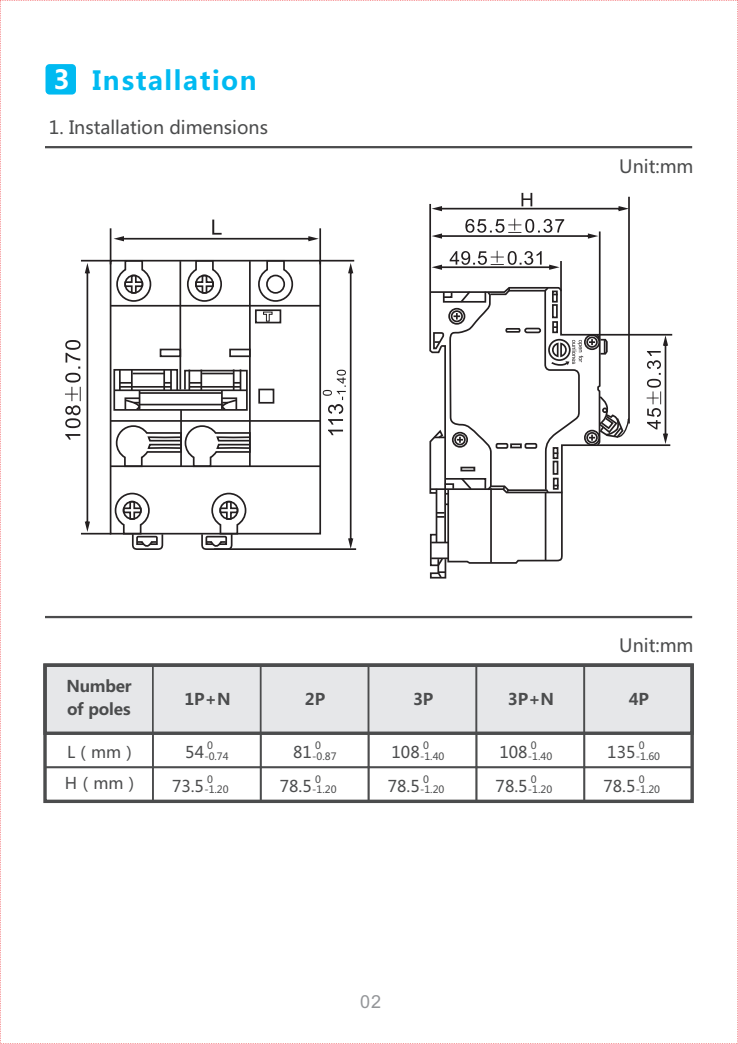
<style>
.page{position:relative;width:738px;height:1044px;background:#fff}
.page>*{position:absolute;margin:0;border:0;box-sizing:border-box;transform-origin:0 0}
.t1{font:700 26px "Microsoft Ya Hei";letter-spacing:.06em;color:#00baf1}
.t2{font:18px "Microsoft Ya Hei";color:#4b4c4d}
.t3{font:18px "Arial";color:#939598}
.t4{font:16px "Microsoft Ya Hei";color:#4b4c4d}
.t5{font:700 16px/23.2px "Microsoft Ya Hei";letter-spacing:-.015em;color:#4b4c4d}
.t6{font:10px/10.4px "Microsoft Ya Hei";color:#4b4c4d}
.s1{color:#fff}
</style>
<div class="page">
<div style="left:45px;top:64px;width:31px;height:30px;background:#00baf1;border-radius:4px"></div>
<hr style="left:45px;top:615px;width:646px;height:3px;background:#4b4c4d">
<hr style="left:45px;top:146px;width:646px;height:2px;background:#4b4c4d">
<div style="left:110px;top:260px;width:211px;height:274px;border:2px solid #231f20"></div>
<hr style="left:110px;top:228px;width:1px;height:36px;background:#231f20">
<hr style="left:319px;top:228px;width:2px;height:36px;background:#231f20">
<svg style="left:115px;top:259px;width:37px;height:43px"></svg>
<svg style="left:186px;top:259px;width:37px;height:43px"></svg>
<svg style="left:257px;top:259px;width:37px;height:43px"></svg>
<hr style="left:110px;top:305px;width:210px;height:1px;background:#231f20">
<hr style="left:179px;top:261px;width:2px;height:128px;background:#231f20">
<div style="left:159px;top:348px;width:22px;height:9px;border:2px solid #231f20"></div>
<hr style="left:249px;top:261px;width:1px;height:205px;background:#231f20">
<div style="left:229px;top:348px;width:21px;height:9px;border:2px solid #231f20"></div>
<hr style="left:110px;top:420px;width:210px;height:1px;background:#231f20">
<hr style="left:110px;top:465px;width:210px;height:2px;background:#231f20">
<svg style="left:115px;top:424px;width:136px;height:44px"></svg>
<hr style="left:180px;top:410px;width:2px;height:56px;background:#231f20">
<svg style="left:112px;top:368px;width:136px;height:43px"></svg>
<div style="left:258px;top:388px;width:16px;height:15px;border:2px solid #231f20"></div>
<div style="left:255px;top:309px;width:26px;height:14px;border:2px solid #231f20"></div>
<svg style="left:262px;top:311px;width:11px;height:11px"></svg>
<hr style="left:319px;top:260px;width:35px;height:1px;background:#231f20">
<hr style="left:214px;top:548px;width:142px;height:2px;background:#231f20">
<svg style="left:114px;top:492px;width:50px;height:58px"></svg>
<svg style="left:200px;top:492px;width:47px;height:58px"></svg>
<hr style="left:81px;top:260px;width:30px;height:1px;background:#231f20">
<hr style="left:81px;top:532px;width:30px;height:2px;background:#231f20">
<svg style="left:65px;top:263px;width:25px;height:269px"></svg>
<svg style="left:322px;top:263px;width:31px;height:285px"></svg>
<svg style="left:113px;top:219px;width:205px;height:22px"></svg>
<svg style="left:429px;top:193px;width:244px;height:386px"></svg>
<svg style="left:43px;top:663px;width:651px;height:140px"></svg>
<h1 class="t1" style="left:53px;top:69px;width:205px"><span class="s1">3</span> Installation</h1>
<h2 class="t2" style="left:49px;top:119px;width:220px">1. Installation dimensions</h2>
<h2 class="t2" style="left:618px;top:158px;width:76px">Unit:mm</h2>
<h3 class="t5" style="left:66px;top:675px;width:67px">Number of poles</h3>
<h3 class="t5" style="left:184px;top:689px;width:48px">1P+N</h3>
<h2 class="t2" style="left:618px;top:637px;width:76px">Unit:mm</h2>
<h3 class="t5" style="left:304px;top:689px;width:22px">2P</h3>
<h3 class="t5" style="left:412px;top:689px;width:22px">3P</h3>
<h3 class="t5" style="left:507px;top:689px;width:48px">3P+N</h3>
<h3 class="t5" style="left:628px;top:689px;width:22px">4P</h3>
<p class="t6" style="left:204px;top:741px;width:26px">0 -0.74</p>
<p class="t6" style="left:312px;top:741px;width:26px">0 -0.87</p>
<p class="t6" style="left:420px;top:741px;width:26px">0 -1.40</p>
<p class="t6" style="left:527px;top:741px;width:26px">0 -1.40</p>
<p class="t6" style="left:635px;top:741px;width:26px">0 -1.60</p>
<p class="t6" style="left:204px;top:774px;width:26px">0 -1.20</p>
<p class="t6" style="left:312px;top:774px;width:26px">0 -1.20</p>
<p class="t6" style="left:420px;top:774px;width:26px">0 -1.20</p>
<p class="t6" style="left:527px;top:774px;width:26px">0 -1.20</p>
<p class="t6" style="left:635px;top:774px;width:26px">0 -1.20</p>
<h3 class="t4" style="left:67px;top:744px;width:72px">L（mm）</h3>
<h3 class="t4" style="left:185px;top:744px;width:20px">54</h3>
<h3 class="t4" style="left:293px;top:744px;width:20px">81</h3>
<h3 class="t4" style="left:391px;top:744px;width:30px">108</h3>
<h3 class="t4" style="left:499px;top:744px;width:30px">108</h3>
<h3 class="t4" style="left:606px;top:744px;width:30px">135</h3>
<h3 class="t4" style="left:172px;top:778px;width:34px">73.5</h3>
<h3 class="t4" style="left:279px;top:778px;width:34px">78.5</h3>
<h3 class="t4" style="left:387px;top:778px;width:34px">78.5</h3>
<h3 class="t4" style="left:495px;top:778px;width:34px">78.5</h3>
<h3 class="t4" style="left:603px;top:778px;width:34px">78.5</h3>
<h3 class="t4" style="left:65px;top:775px;width:76px">H（mm）</h3>
<h2 class="t3" style="left:360px;top:994px;width:23px">02</h2>
</div>
